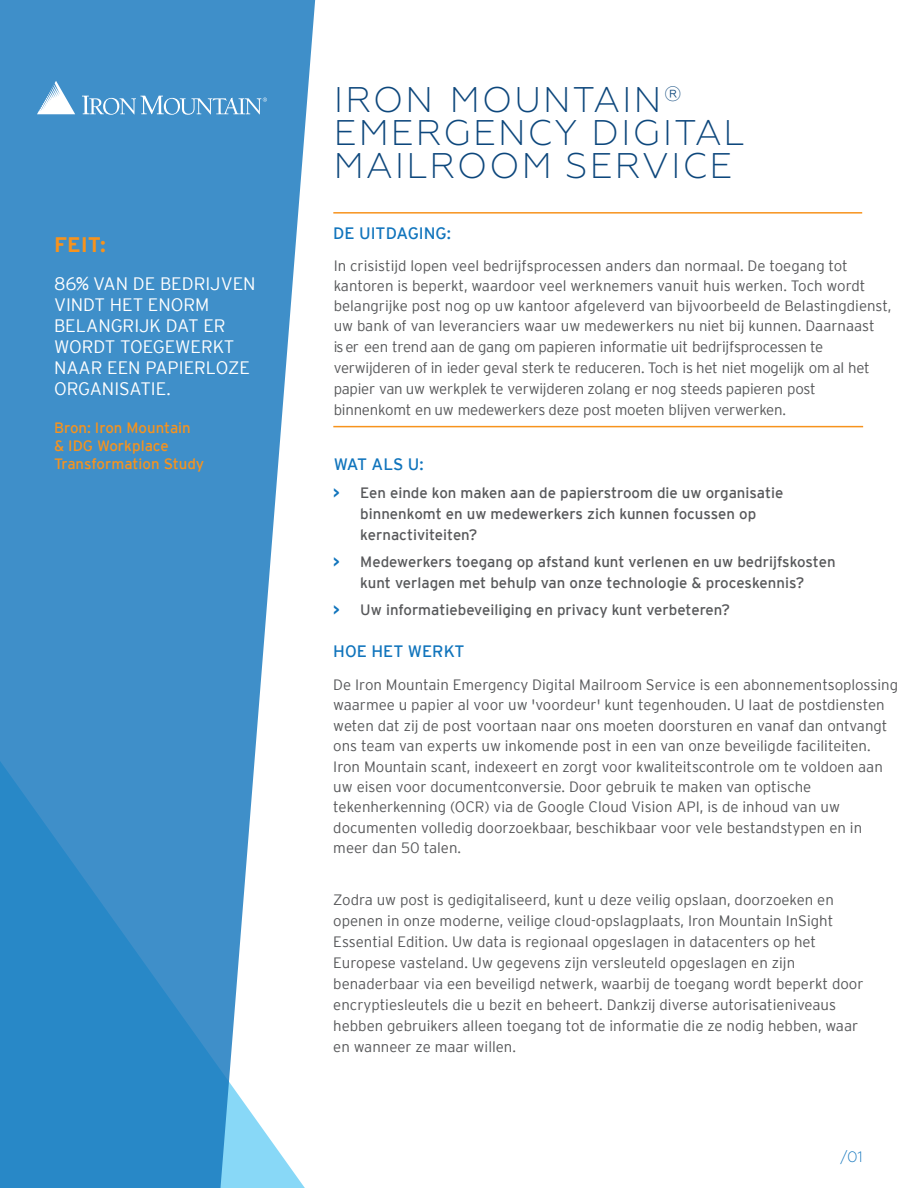
<style>
.page{position:relative;width:918px;height:1188px;background:#fff}
.page>*{position:absolute;margin:0;border:0;box-sizing:border-box;transform-origin:0 0}
.t1{font:300 35.7px/33px "Geometria";letter-spacing:.06em;color:#0d477c}
.t2{font:700 21px "Interstate";color:#f7931d}
.t3{font:300 18px/21px "Interstate";color:#fff}
.t4{font:16.5px "Interstate";color:#1074bc}
.t5{font:300 15px/20.4px "Interstate";color:#57585a}
.t6{font:15px/21px "Interstate";color:#57585a}
.t7{font:15px/18px "Interstate";color:#f7931d}
.t8{font:300 15px "Geometria";color:#1074bc}
.s1{font-family:"Lucida Grande";font-weight:400}
.s2{font-weight:700;color:#1074bc}
</style>
<div class="page">
<svg style="left:0;top:0;width:316px;height:1188px;background:#569ed0"></svg>
<hr style="left:333px;top:426px;width:530px;height:1px;background:#f7931d">
<svg style="left:82px;top:96px;width:185px;height:19px;background:#6ca9d5"></svg>
<svg style="left:37px;top:81px;width:38px;height:33px"></svg>
<hr style="left:333px;top:212px;width:529px;height:2px;background:#f7931d">
<h2 class="t2" style="left:54px;top:237px;width:53px">FEIT:</h2>
<p class="t3" style="left:54px;top:275px;width:203px">86<span class="s1">%</span> VAN DE BEDRIJVEN<br>VINDT HET ENORM<br>BELANGRIJK DAT ER<br>WORDT TOEGEWERKT<br>NAAR EEN PAPIERLOZE<br>ORGANISATIE.</p>
<p class="t7" style="left:54px;top:420px;width:152px">Bron: Iron Mountain &amp; IDG Workplace<br>Transformation Study</p>
<h1 class="t1" style="left:334px;top:86px;width:412px">IRON MOUNTAIN<sup>®<br></sup>EMERGENCY DIGITAL<br>MAILROOM SERVICE</h1>
<p class="t4" style="left:333px;top:227px;width:119px">DE UITDAGING:</p>
<p class="t5" style="left:334px;top:257px;width:559px">In crisistijd lopen veel bedrijfsprocessen anders dan normaal. De toegang tot kantoren is beperkt, waardoor veel werknemers vanuit huis werken. Toch wordt belangrijke post nog op uw kantoor afgeleverd van bijvoorbeeld de Belastingdienst, uw bank of van leveranciers waar uw medewerkers nu niet bij kunnen. Daarnaast<br>is er een trend aan de gang om papieren informatie uit bedrijfsprocessen te verwijderen of in ieder geval sterk te reduceren. Toch is het niet mogelijk om al het papier van uw werkplek te verwijderen zolang er nog steeds papieren post binnenkomt en uw medewerkers deze post moeten blijven verwerken.</p>
<p class="t4" style="left:334px;top:458px;width:92px">WAT ALS U:</p>
<p class="t6" style="left:360px;top:483px;width:425px;text-indent:-27px"><span class="s2">&gt;</span> Een einde kon maken aan de papierstroom die uw organisatie binnenkomt en uw medewerkers zich kunnen focussen op kernactiviteiten?</p>
<p class="t6" style="left:333px;top:552px;width:504px;text-align:center"><span class="s2">&gt;</span> Medewerkers toegang op afstand kunt verlenen en uw bedrijfskosten kunt verlagen met behulp van onze technologie &amp; proceskennis?</p>
<p class="t6" style="left:333px;top:600px;width:398px"><span class="s2">&gt;</span> Uw informatiebeveiliging en privacy kunt verbeteren?</p>
<p class="t4" style="left:333px;top:645px;width:133px">HOE HET WERKT</p>
<p class="t5" style="left:333px;top:676px;width:566px">De Iron Mountain Emergency Digital Mailroom Service is een abonnementsoplossing waarmee u papier al voor uw 'voordeur' kunt tegenhouden. U laat de postdiensten weten dat zij de post voortaan naar ons moeten doorsturen en vanaf dan ontvangt ons team van experts uw inkomende post in een van onze beveiligde faciliteiten.<br>Iron Mountain scant, indexeert en zorgt voor kwaliteitscontrole om te voldoen aan uw eisen voor documentconversie. Door gebruik te maken van optische tekenherkenning (OCR) via de Google Cloud Vision API, is de inhoud van uw documenten volledig doorzoekbaar, beschikbaar voor vele bestandstypen en in meer dan 50 talen.</p>
<p class="t5" style="left:333px;top:891px;width:532px;line-height:21px">Zodra uw post is gedigitaliseerd, kunt u deze veilig opslaan, doorzoeken en openen in onze moderne, veilige cloud-opslagplaats, Iron Mountain InSight Essential Edition. Uw data is regionaal opgeslagen in datacenters op het Europese vasteland. Uw gegevens zijn versleuteld opgeslagen en zijn benaderbaar via een beveiligd netwerk, waarbij de toegang wordt beperkt door encryptiesleutels die u bezit en beheert. Dankzij diverse autorisatieniveaus hebben gebruikers alleen toegang tot de informatie die ze nodig hebben, waar en wanneer ze maar willen.</p>
<p class="t8" style="left:840px;top:1150px;width:24px">/01</p>
</div>
